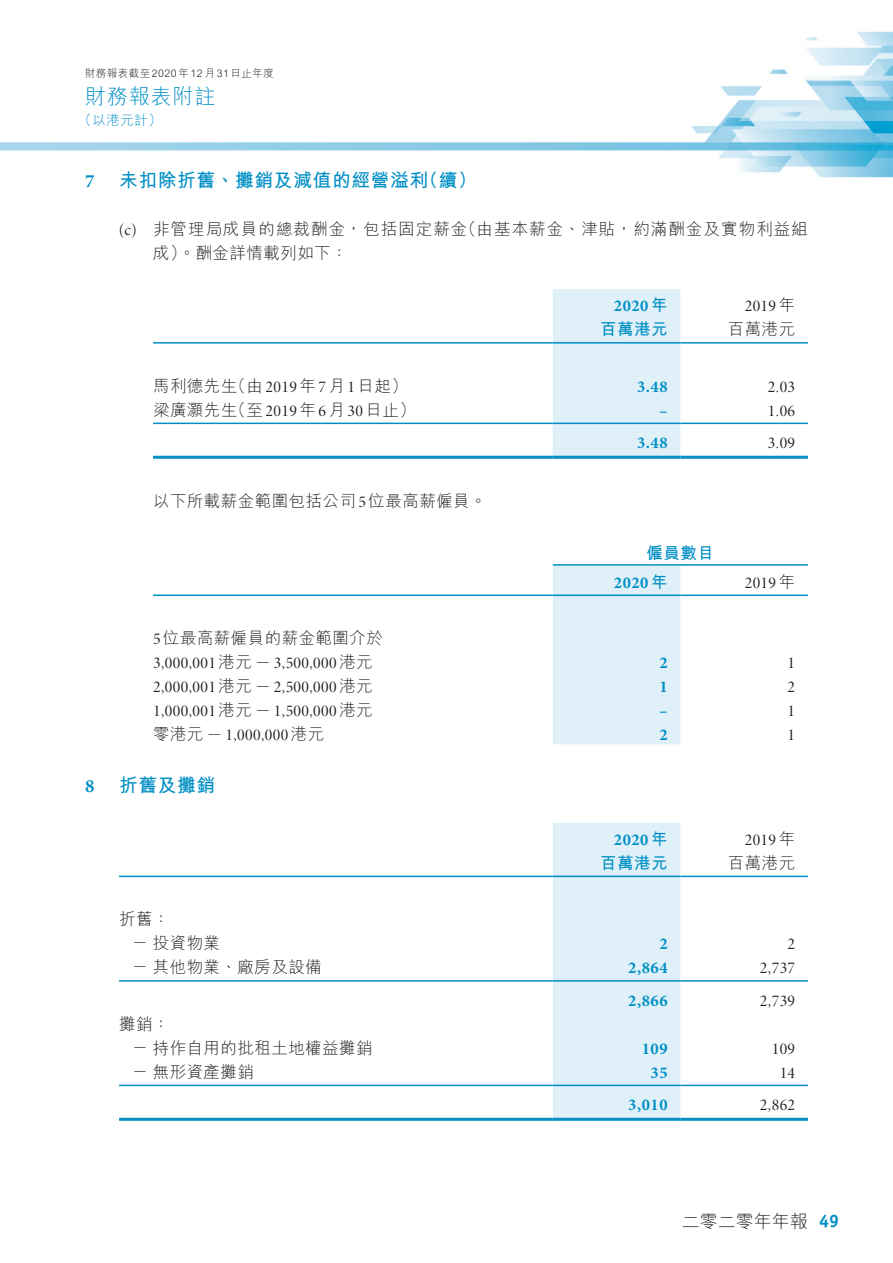
<style>
.page{position:relative;width:893px;height:1263px;background:#fff}
.page>*{position:absolute;margin:0;border:0;box-sizing:border-box;transform-origin:0 0}
.t1{font:21px "M Hei HK Light E Ten B5 H";letter-spacing:.04em;color:#008fc5}
.t2{font:18.75px "M Hei HK Bold E Ten B5 H";letter-spacing:.035em;color:#008fc5}
.t3{font:700 18.75px "Minion Pro";color:#008fc5}
.t4{font:18px "M Hei HK Light E Ten B5 H";color:#231f20}
.t5{font:16.5px "Minion Pro Disp";letter-spacing:.025em;color:#231f20}
.t6{font:16.5px/24px "M Hei HK Light E Ten B5 H";letter-spacing:.025em;color:#231f20}
.t7{font:16.5px/24px "M Hei HK Light E Ten B5 H";letter-spacing:.065em;color:#231f20}
.t8{font:700 16.5px "Minion Pro";letter-spacing:.035em;color:#008fc5}
.t9{font:16.5px "M Hei HK Bold E Ten B5 H";letter-spacing:.035em;color:#008fc5}
.t10{font:13.5px "M Hei HK Light E Ten B5 H";color:#008fc5}
.t11{font:10.5px "M Hei HK Light E Ten B5 H";letter-spacing:.04em;color:#231f20}
.s1{font-family:"Minion Pro Disp"}
.s2{font-family:"M Hei HK Bold E Ten B5 H";font-weight:400}
.s3{font-family:"M Hei HK Light E Ten B5 H"}
.s4{font-family:"Officina Serif";font-weight:700;color:#008fc5}
</style>
<div class="page">
<img style="left:0;top:31px;width:893px;height:1087px">
<div style="left:553px;top:289px;width:127px;height:167px;background:#dff0f8"></div>
<hr style="left:153px;top:342px;width:400px;height:2px;background:#008fc5">
<hr style="left:553px;top:342px;width:127px;height:2px;background:#008fc5">
<hr style="left:680px;top:342px;width:128px;height:2px;background:#008fc5">
<hr style="left:153px;top:423px;width:400px;height:1px;background:#008fc5">
<hr style="left:553px;top:423px;width:127px;height:1px;background:#008fc5">
<hr style="left:680px;top:423px;width:128px;height:1px;background:#008fc5">
<hr style="left:153px;top:456px;width:400px;height:3px;background:#008fc5">
<hr style="left:553px;top:456px;width:127px;height:3px;background:#008fc5">
<hr style="left:680px;top:456px;width:128px;height:3px;background:#008fc5">
<div style="left:553px;top:566px;width:127px;height:178px;background:#dff0f8"></div>
<hr style="left:553px;top:564px;width:255px;height:2px;background:#008fc5">
<hr style="left:153px;top:594px;width:400px;height:2px;background:#008fc5">
<hr style="left:553px;top:594px;width:127px;height:2px;background:#008fc5">
<hr style="left:680px;top:594px;width:128px;height:2px;background:#008fc5">
<div style="left:553px;top:823px;width:127px;height:295px;background:#dff0f8"></div>
<hr style="left:119px;top:876px;width:434px;height:1px;background:#008fc5">
<hr style="left:553px;top:876px;width:127px;height:1px;background:#008fc5">
<hr style="left:680px;top:876px;width:128px;height:1px;background:#008fc5">
<hr style="left:119px;top:980px;width:434px;height:2px;background:#008fc5">
<hr style="left:553px;top:980px;width:127px;height:2px;background:#008fc5">
<hr style="left:680px;top:980px;width:128px;height:2px;background:#008fc5">
<hr style="left:119px;top:1085px;width:434px;height:1px;background:#008fc5">
<hr style="left:553px;top:1085px;width:127px;height:1px;background:#008fc5">
<hr style="left:680px;top:1085px;width:128px;height:1px;background:#008fc5">
<hr style="left:119px;top:1118px;width:434px;height:3px;background:#008fc5">
<hr style="left:553px;top:1118px;width:127px;height:3px;background:#008fc5">
<hr style="left:680px;top:1118px;width:128px;height:3px;background:#008fc5">
<p class="t11" style="left:85px;top:70px;width:190px">財務報表截至 2020年 12月 31日止年度</p>
<p class="t1" style="left:85px;top:88px;width:132px">財務報表附註</p>
<p class="t10" style="left:78px;top:115px;width:85px">（以港元計）</p>
<p class="t3" style="left:85px;top:173px;width:11px">7</p>
<p class="t2" style="left:119px;top:173px;width:359px">未扣除折舊、攤銷及減值的經營溢利（續）</p>
<p class="t7" style="left:153px;top:219px;width:656px;text-indent:-34px"><span class="s1">(c)</span> 非管理局成員的總裁酬金，包括固定薪金（由基本薪金、津貼，約滿酬金及實物利益組成）。酬金詳情載列如下：</p>
<p class="t8" style="left:614px;top:299px;width:55px">2020<span class="s2">年</span></p>
<p class="t5" style="left:745px;top:296px;width:52px">2019<span class="s3">年</span></p>
<p class="t9" style="left:600px;top:323px;width:69px">百萬港元</p>
<p class="t6" style="left:728px;top:319px;width:69px">百萬港元</p>
<p class="t6" style="left:153px;top:376px;width:256px">馬利德先生（由<span class="s1">2019</span>年<span class="s1">7</span>月<span class="s1">1</span>日起）</p>
<p class="t8" style="left:637px;top:380px;width:32px">3.48</p>
<p class="t5" style="left:768px;top:376px;width:29px">2.03</p>
<p class="t6" style="left:153px;top:400px;width:264px">梁廣灝先生（至<span class="s1">2019</span>年<span class="s1">6</span>月<span class="s1">30</span>日止）</p>
<p class="t8" style="left:659px;top:404px;width:10px">–</p>
<p class="t5" style="left:768px;top:400px;width:29px">1.06</p>
<p class="t8" style="left:637px;top:436px;width:32px">3.48</p>
<p class="t5" style="left:768px;top:433px;width:29px">3.09</p>
<p class="t6" style="left:153px;top:491px;width:335px">以下所載薪金範圍包括公司<span class="s1">5</span>位最高薪僱員。</p>
<p class="t9" style="left:647px;top:547px;width:69px">僱員數目</p>
<p class="t8" style="left:614px;top:576px;width:55px">2020<span class="s2">年</span></p>
<p class="t5" style="left:745px;top:572px;width:52px">2019<span class="s3">年</span></p>
<p class="t6" style="left:153px;top:628px;width:231px"><span class="s1">5</span>位最高薪僱員的薪金範圍介於</p>
<p class="t5" style="left:153px;top:653px;width:221px">3,000,001<span class="s3">港元</span> — 3,500,000<span class="s3">港元</span></p>
<p class="t8" style="left:659px;top:656px;width:10px">2</p>
<p class="t5" style="left:788px;top:653px;width:9px">1</p>
<p class="t5" style="left:153px;top:677px;width:221px">2,000,001<span class="s3">港元</span> — 2,500,000<span class="s3">港元</span></p>
<p class="t8" style="left:659px;top:680px;width:10px">1</p>
<p class="t5" style="left:788px;top:677px;width:9px">2</p>
<p class="t5" style="left:153px;top:701px;width:221px">1,000,001<span class="s3">港元</span> — 1,500,000<span class="s3">港元</span></p>
<p class="t8" style="left:659px;top:704px;width:10px">–</p>
<p class="t5" style="left:788px;top:701px;width:9px">1</p>
<p class="t5" style="left:153px;top:725px;width:173px"><span class="s3">零港元</span> — 1,000,000<span class="s3">港元</span></p>
<p class="t8" style="left:659px;top:728px;width:10px">2</p>
<p class="t5" style="left:788px;top:725px;width:9px">1</p>
<p class="t3" style="left:85px;top:779px;width:11px">8</p>
<p class="t2" style="left:119px;top:778px;width:98px">折舊及攤銷</p>
<p class="t6" style="left:132px;top:909px;width:90px;text-indent:-13px">折舊：<br>－投資物業</p>
<p class="t8" style="left:614px;top:833px;width:55px">2020<span class="s2">年</span></p>
<p class="t5" style="left:745px;top:829px;width:52px">2019<span class="s3">年</span></p>
<p class="t9" style="left:600px;top:856px;width:69px">百萬港元</p>
<p class="t6" style="left:728px;top:853px;width:69px">百萬港元</p>
<p class="t8" style="left:659px;top:937px;width:10px">2</p>
<p class="t5" style="left:788px;top:934px;width:9px">2</p>
<p class="t6" style="left:132px;top:957px;width:191px">－其他物業、廠房及設備</p>
<p class="t8" style="left:628px;top:961px;width:41px">2,864</p>
<p class="t5" style="left:760px;top:958px;width:37px">2,737</p>
<p class="t8" style="left:628px;top:994px;width:41px">2,866</p>
<p class="t5" style="left:760px;top:990px;width:37px">2,739</p>
<p class="t6" style="left:132px;top:1014px;width:242px;text-indent:-13px">攤銷：<br>－持作自用的批租土地權益攤銷</p>
<p class="t8" style="left:642px;top:1042px;width:27px">109</p>
<p class="t5" style="left:772px;top:1038px;width:25px">109</p>
<p class="t6" style="left:132px;top:1062px;width:124px">－無形資產攤銷</p>
<p class="t8" style="left:651px;top:1066px;width:19px">35</p>
<p class="t5" style="left:780px;top:1062px;width:17px">14</p>
<p class="t8" style="left:628px;top:1098px;width:41px">3,010</p>
<p class="t5" style="left:760px;top:1095px;width:37px">2,862</p>
<p class="t4" style="left:682px;top:1214px;width:159px">二零二零年年報 <span class="s4">49</span></p>
</div>
